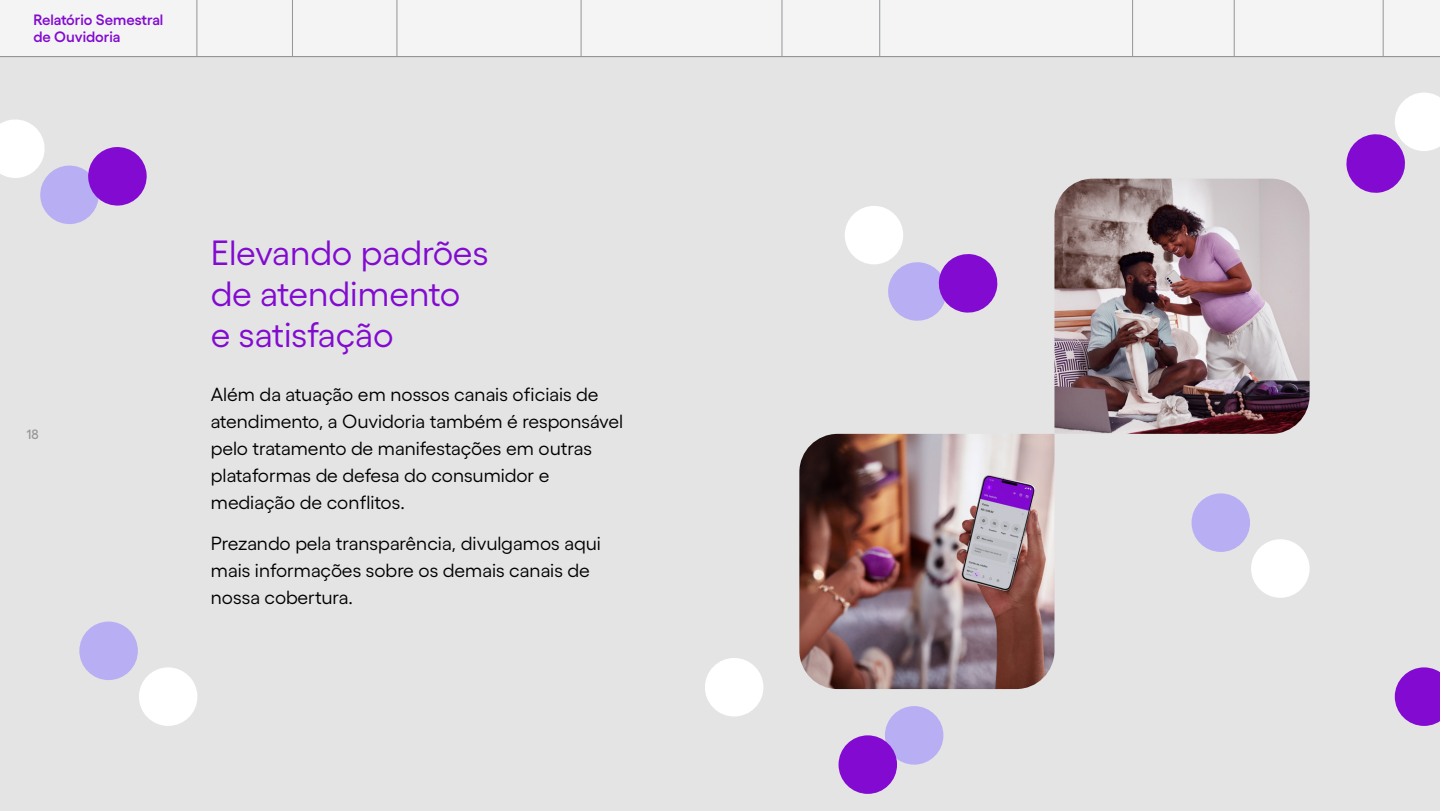
<style>
.page{position:relative;width:1440px;height:811px;background:#e4e4e4}
.page>*{position:absolute;margin:0;border:0;box-sizing:border-box;transform-origin:0 0}
.t1{font:35px/41px "Gellix";color:#820ad1}
.t2{font:19px/27px "Gellix";color:#000}
.t3{font:600 15px/17px "Gellix";color:#820ad1}
.t4{font:500 13.6px "Gellix";color:#939598}
</style>
<div class="page">
<svg style="left:1346px;top:93px;width:94px;height:100px"></svg>
<div style="left:1251px;top:539px;width:59px;height:59px;background:#fff;border-radius:50%"></div>
<div style="left:139px;top:667px;width:58px;height:59px;background:#fff;border-radius:50%"></div>
<div style="left:1192px;top:493px;width:58px;height:59px;background:#b8aef4;border-radius:50%"></div>
<div style="left:79px;top:621px;width:59px;height:59px;background:#b8aef4;border-radius:50%"></div>
<svg style="left:0;top:119px;width:147px;height:105px"></svg>
<svg style="left:1395px;top:667px;width:45px;height:59px;background:#912dd4"></svg>
<img style="left:1054px;top:179px;width:256px;height:255px">
<img style="left:799px;top:434px;width:255px;height:255px">
<svg style="left:886px;top:252px;width:112px;height:69px"></svg>
<div style="left:845px;top:206px;width:58px;height:58px;background:#fff;border-radius:50%"></div>
<div style="left:885px;top:706px;width:58px;height:58px;background:#b8aef4;border-radius:50%"></div>
<div style="left:705px;top:658px;width:58px;height:58px;background:#fff;border-radius:50%"></div>
<div style="left:839px;top:735px;width:58px;height:59px;background:#820ad1;border-radius:50%"></div>
<div style="left:0;top:0;width:1440px;height:57px;background:#f4f4f4"></div>
<hr style="left:292px;top:0;width:1px;height:57px;background:#939598">
<hr style="left:197px;top:0;width:1px;height:57px;background:#939598">
<hr style="left:397px;top:0;width:1px;height:57px;background:#939598">
<hr style="left:581px;top:0;width:1px;height:57px;background:#939598">
<hr style="left:782px;top:0;width:1px;height:57px;background:#939598">
<hr style="left:879px;top:0;width:1px;height:57px;background:#939598">
<hr style="left:1132px;top:0;width:1px;height:57px;background:#939598">
<hr style="left:1234px;top:0;width:1px;height:57px;background:#939598">
<hr style="left:1383px;top:0;width:1px;height:57px;background:#939598">
<hr style="left:0;top:56px;width:1440px;height:1px;background:#939598">
<p class="t3" style="left:34px;top:10px;width:131px">Relatório Semestral de Ouvidoria</p>
<p class="t4" style="left:27px;top:423px;width:14px">18</p>
<h1 class="t1" style="left:211px;top:228px;width:279px">Elevando padrões de atendimento e satisfação</h1>
<p class="t2" style="left:211px;top:379px;width:414px">Além da atuação em nossos canais oficiais de atendimento, a Ouvidoria também é responsável pelo tratamento de manifestações em outras plataformas de defesa do consumidor e mediação de conflitos.</p>
<p class="t2" style="left:211px;top:528px;width:392px">Prezando pela transparência, divulgamos aqui mais informações sobre os demais canais de nossa cobertura.</p>
</div>
